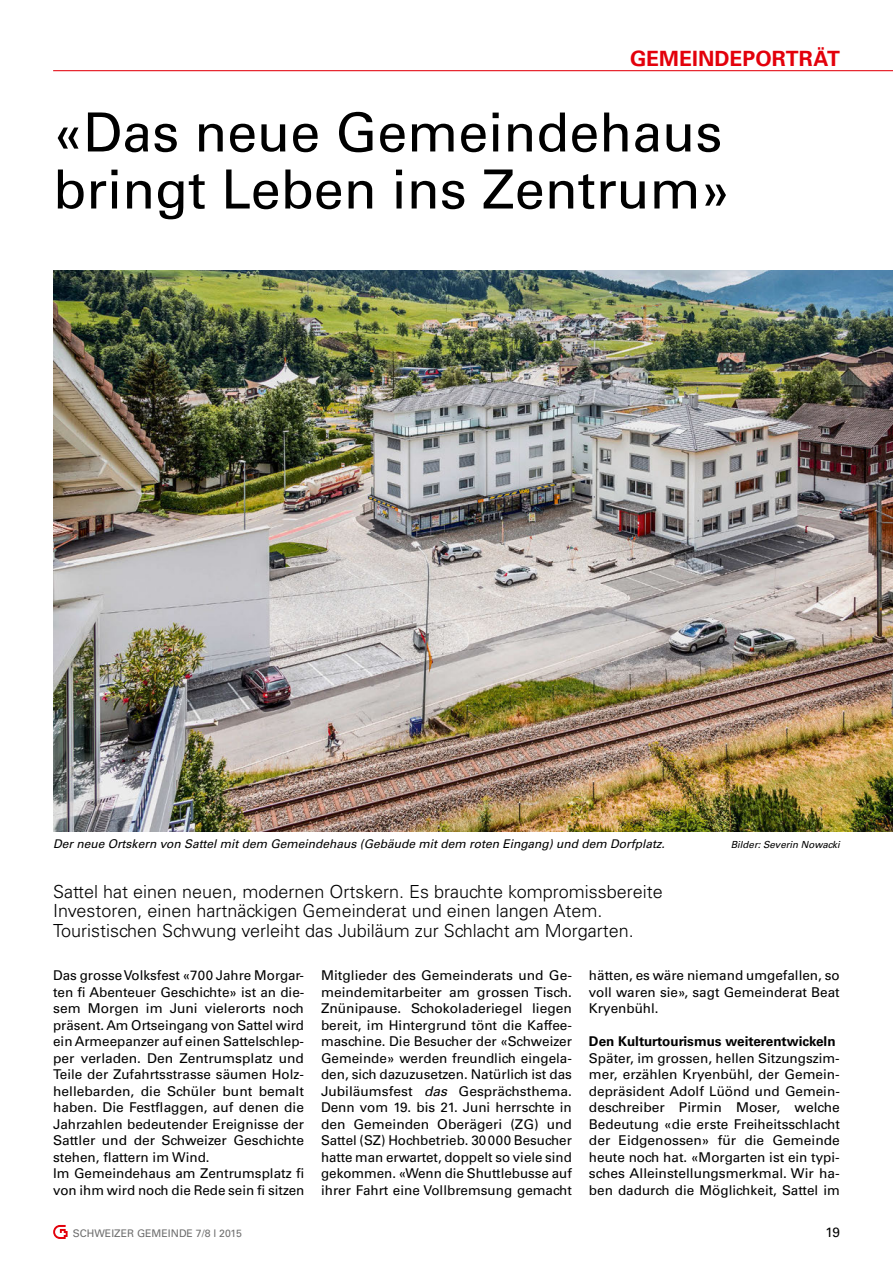
<style>
.page{position:relative;width:893px;height:1263px;background:#fff}
.page>*{position:absolute;margin:0;border:0;box-sizing:border-box;transform-origin:0 0}
.t1{font:54px/57px "Univers LT Std";color:#000}
.t2{font:700 21px "Univers LT Std";letter-spacing:.005em;color:#e3000b}
.t3{font:300 18px/19.5px "Univers LT Std";color:#000}
.t4{font:13.5px/16.5px "Univers LT Std";color:#000;text-align:justify}
.t5{font:700 13.5px "Univers LT Std";color:#000}
.t6{font:italic 12px "Univers LT Std";color:#000}
.t7{font:10.5px "Univers LT Std";color:#6e6e6e}
.t8{font:italic 9.75px "Univers LT Std";color:#000}
.s1{font-style:italic}
</style>
<div class="page">
<svg style="left:53px;top:1225px;width:15px;height:14px"></svg>
<hr style="left:53px;top:70px;width:840px;height:1px;background:#e3000b">
<img style="left:53px;top:271px;width:840px;height:561px">
<h2 class="t2" style="left:630px;top:46px;width:211px">GEMEINDEPORTRÄT</h2>
<h1 class="t1" style="left:53px;top:104px;width:679px">«Das neue Gemeindehaus bringt Leben ins Zentrum»</h1>
<p class="t6" style="left:53px;top:837px;width:613px">Der neue Ortskern von Sattel mit dem Gemeindehaus (Gebäude mit dem roten Eingang) und dem Dorfplatz.</p>
<p class="t8" style="left:731px;top:839px;width:111px">Bilder: Severin Nowacki</p>
<h3 class="t3" style="left:53px;top:882px;width:611px">Sattel hat einen neuen, modernen Ortskern. Es brauchte kompromissbereite<br>Investoren, einen hartnäckigen Gemeinderat und einen langen Atem.<br>Touristischen Schwung verleiht das Jubiläum zur Schlacht am Morgarten.</h3>
<p class="t4" style="left:53px;top:967px;width:253px;text-align:left">Das grosse Volksfest «700 Jahre Morgar&shy;ten fi Abenteuer Geschichte» ist an die&shy;sem Morgen im Juni vielerorts noch präsent. Am Ortseingang von Sattel wird ein Armeepanzer auf einen Sattelschlep&shy;per verladen. Den Zentrumsplatz und Teile der Zufahrtsstrasse säumen Holz&shy;hellebarden, die Schüler bunt bemalt haben. Die Festflaggen, auf denen die Jahrzahlen bedeutender Ereignisse der Sattler und der Schweizer Geschichte stehen, flattern im Wind.<br>Im Gemeindehaus am Zentrumsplatz fi von ihm wird noch die Rede sein fi sitzen</p>
<p class="t4" style="left:321px;top:967px;width:252px">Mitglieder des Gemeinderats und Ge&shy;meindemitarbeiter am grossen Tisch.<br>Znünipause. Schokoladeriegel liegen bereit, im Hintergrund tönt die Kaffee&shy;maschine. Die Besucher der «Schweizer Gemeinde» werden freundlich eingela&shy;den, sich dazuzusetzen. Natürlich ist das Jubiläumsfest <span class="s1">das</span> Gesprächsthema.<br>Denn vom 19. bis 21. Juni herrschte in den Gemeinden Oberägeri (ZG) und Sattel (SZ) Hochbetrieb. 30000 Besucher hatte man erwartet, doppelt so viele sind gekommen. «Wenn die Shuttlebusse auf ihrer Fahrt eine Vollbremsung gemacht</p>
<p class="t4" style="left:589px;top:967px;width:252px">hätten, es wäre niemand umgefallen, so voll waren sie», sagt Gemeinderat Beat Kryenbühl.</p>
<p class="t5" style="left:589px;top:1033px;width:248px">Den Kulturtourismus weiterentwickeln</p>
<p class="t4" style="left:589px;top:1050px;width:252px">Später, im grossen, hellen Sitzungszim&shy;mer, erzählen Kryenbühl, der Gemein&shy;depräsident Adolf Lüönd und Gemein&shy;deschreiber Pirmin Moser, welche Bedeutung «die erste Freiheitsschlacht der Eidgenossen» für die Gemeinde heute noch hat. «Morgarten ist ein typi&shy;sches Alleinstellungsmerkmal. Wir ha&shy;ben dadurch die Möglichkeit, Sattel im</p>
<p class="t7" style="left:73px;top:1227px;width:171px">SCHWEIZER GEMEINDE 7/8 l 2015</p>
<p class="t4" style="left:826px;top:1224px;width:16px">19</p>
</div>
